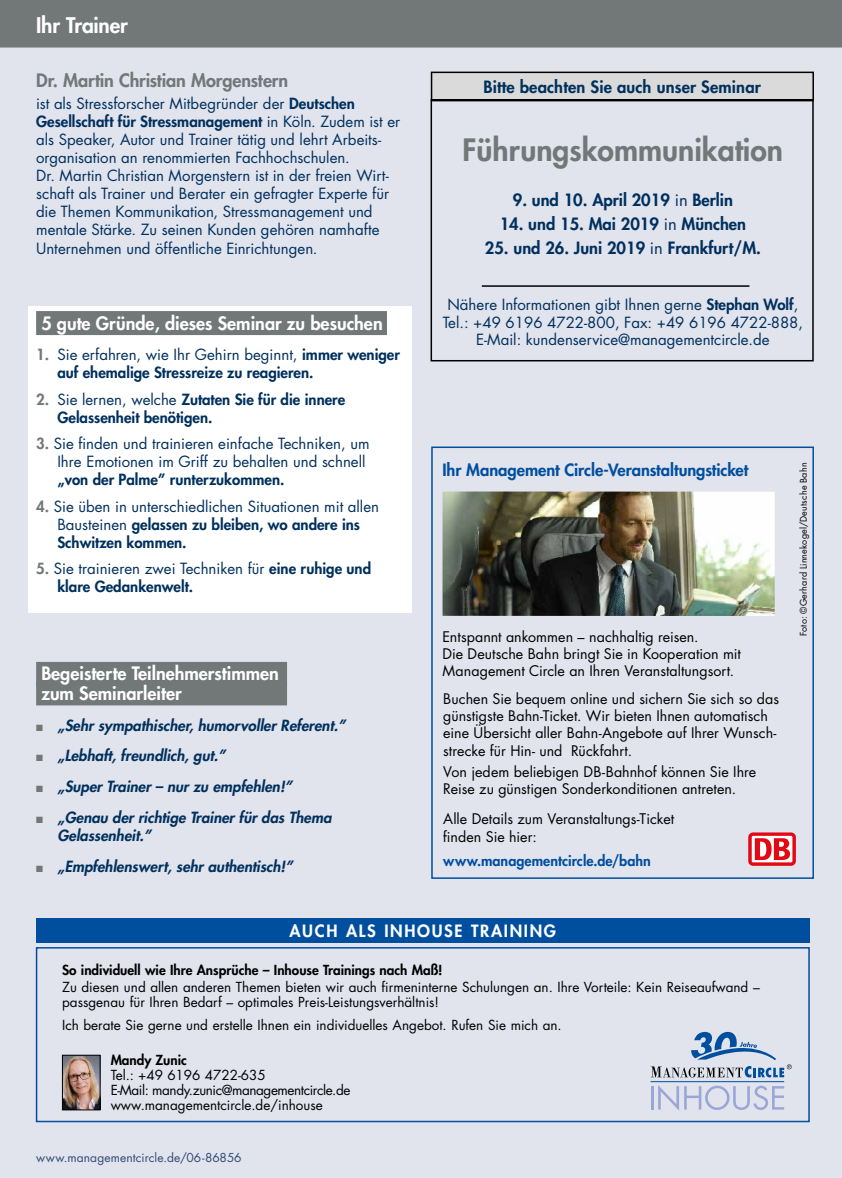
<style>
.page{position:relative;width:842px;height:1178px;background:#fff}
.page>*{position:absolute;margin:0;border:0;box-sizing:border-box;transform-origin:0 0}
.t1{font:800 30px "Futura Std";color:#727777}
.t2{font:800 21px "Futura Std";letter-spacing:-.01em;color:#fff}
.t3{font:800 18px/19.5px "Futura Std";color:#fff}
.t4{font:800 18px "Futura Std";letter-spacing:-.005em;color:#727777}
.t5{font:800 16.5px "Futura Std";color:#00305d}
.t6{font:800 16.5px "Futura Std";letter-spacing:-.005em;color:#004f9f}
.t7{font:800 16.5px "Futura Std";letter-spacing:.1em;color:#fff}
.t8{font:15px/18.1px "Futura Std";color:#00305d}
.t9{font:800 15px/18px "Futura Std";color:#00305d}
.t10{font:italic 800 15px/18px "Futura Std";color:#00305d}
.t11{font:14.25px/17.2px "Futura Std";color:#000}
.t12{font:800 14.25px "Futura Std";letter-spacing:.005em;color:#004f9f}
.t13{font:13.5px/15px "Futura Std";color:#000}
.t14{font:800 13.5px "Futura Std";color:#000}
.t15{font:12px "Futura Std";letter-spacing:.01em;color:#304b77}
.t16{font:9px "Futura Std";letter-spacing:.02em;color:#000}
.s1{font-weight:800}
.s2{color:#727777}
.s3{font-weight:400}
.s4{font-weight:800;color:#727777}
</style>
<div class="page">
<div style="left:0;top:3px;width:842px;height:1175px;background:#e1e3ed"></div>
<div style="left:0;top:0;width:842px;height:48px;background:#727777"></div>
<div style="left:36px;top:662px;width:251px;height:24px;background:#727777"></div>
<div style="left:36px;top:681px;width:251px;height:24px;background:#727777"></div>
<hr style="left:482px;top:285px;width:267px;height:2px;background:#000">
<div style="left:431px;top:72px;width:382px;height:29px;background:#dadada"></div>
<div style="left:431px;top:72px;width:383px;height:29px;border:2px solid #000"></div>
<div style="left:431px;top:99px;width:383px;height:262px;border:2px solid #000"></div>
<div style="left:29px;top:306px;width:383px;height:306px;background:#fff"></div>
<div style="left:36px;top:311px;width:351px;height:24px;background:#727777"></div>
<hr style="left:651px;top:1081px;width:133px;height:1px;background:#004f9f">
<hr style="left:651px;top:1086px;width:2px;height:23px;background:#9aa7d6">
<svg style="left:658px;top:1085px;width:126px;height:25px"></svg>
<svg style="left:651px;top:1032px;width:141px;height:45px"></svg>
<div style="left:36px;top:947px;width:774px;height:175px;border:2px solid #004f9f"></div>
<div style="left:36px;top:918px;width:774px;height:24px;background:#004f9f"></div>
<img style="left:64px;top:1057px;width:34px;height:51px">
<div style="left:62px;top:1055px;width:38px;height:55px;border:1px solid #000"></div>
<div style="left:431px;top:446px;width:383px;height:433px;border:2px solid #004f9f"></div>
<img style="left:442px;top:491px;width:333px;height:125px">
<svg style="left:748px;top:832px;width:48px;height:34px"></svg>
<svg style="left:752px;top:836px;width:40px;height:26px"></svg>
<svg style="left:755px;top:838px;width:35px;height:22px"></svg>
<h2 class="t2" style="left:36px;top:12px;width:93px">Ihr Trainer</h2>
<p class="t4" style="left:36px;top:69px;width:254px">Dr. Martin Christian Morgenstern</p>
<p class="t8" style="left:36px;top:95px;width:366px">ist als Stressforscher Mitbegründer der <span class="s1">Deutschen Gesellschaft für Stressmanagement</span> in Köln. Zudem ist er als Speaker, Autor und Trainer tätig und lehrt Arbeits&shy;organisation an renommierten Fachhochschulen.<br>Dr. Martin Christian Morgenstern ist in der freien Wirt&shy;schaft als Trainer und Berater ein gefragter Experte für die Themen Kommunikation, Stressmanagement und mentale Stärke. Zu seinen Kunden gehören namhafte Unternehmen und öffentliche Einrichtungen.</p>
<p class="t3" style="left:41px;top:313px;width:343px">5 gute Gründe, dieses Seminar zu besuchen</p>
<p class="t9" style="left:57px;top:346px;width:344px;text-indent:-21px"><span class="s2">1.</span> <span class="s3">Sie erfahren, wie Ihr Gehirn beginnt,</span> immer weniger auf ehemalige Stressreize zu reagieren.</p>
<p class="t9" style="left:57px;top:390px;width:289px;text-indent:-21px"><span class="s2">2.</span> <span class="s3">Sie lernen, welche</span> Zutaten Sie für die innere<br>Gelassenheit benötigen.</p>
<p class="t8" style="left:36px;top:435px;width:335px;text-align:right"><span class="s4">3.</span> Sie finden und trainieren einfache Techniken, um<br>Ihre Emotionen im Griff zu behalten und schnell</p>
<p class="t9" style="left:57px;top:471px;width:229px">„von der Palme” runterzukommen.</p>
<p class="t8" style="left:57px;top:497px;width:323px;text-indent:-21px"><span class="s4">4.</span> Sie üben in unterschiedlichen Situationen mit allen<br>Bausteinen <span class="s1">gelassen zu bleiben, wo andere ins<br>Schwitzen kommen.</span></p>
<p class="t9" style="left:57px;top:560px;width:315px;text-indent:-21px"><span class="s2">5.</span> <span class="s3">Sie trainieren zwei Techniken für</span> eine ruhige und klare Gedankenwelt.</p>
<p class="t3" style="left:41px;top:664px;width:239px">Begeisterte Teilnehmerstimmen zum Seminarleiter</p>
<p class="t10" style="left:36px;top:716px;width:311px"><span class="s2">■</span> „Sehr sympathischer, humorvoller Referent.”</p>
<p class="t10" style="left:36px;top:747px;width:191px"><span class="s2">■</span> „Lebhaft, freundlich, gut.”</p>
<p class="t10" style="left:36px;top:778px;width:258px"><span class="s2">■</span> „Super Trainer – nur zu empfehlen!”</p>
<p class="t10" style="left:57px;top:809px;width:276px;text-indent:-21px"><span class="s2">■</span> „Genau der richtige Trainer für das Thema<br>Gelassenheit.”</p>
<p class="t10" style="left:36px;top:857px;width:258px"><span class="s2">■</span> „Empfehlenswert, sehr authentisch!”</p>
<p class="t5" style="left:483px;top:76px;width:279px">Bitte beachten Sie auch unser Seminar</p>
<h1 class="t1" style="left:463px;top:131px;width:322px">Führungskommunikation</h1>
<p class="t5" style="left:513px;top:190px;width:222px">9. und 10. April 2019 <span class="s3">in</span> Berlin</p>
<p class="t5" style="left:500px;top:214px;width:248px">14. und 15. Mai 2019 <span class="s3">in</span> München</p>
<p class="t5" style="left:485px;top:238px;width:277px">25. und 26. Juni 2019 <span class="s3">in</span> Frankfurt/M.</p>
<p class="t8" style="left:443px;top:296px;width:362px;line-height:17.2px;text-align:center">Nähere Informationen gibt Ihnen gerne <span class="s1">Stephan Wolf</span>,<br>Tel.: +49 6196 4722-800, Fax: +49 6196 4722-888,<br>E-Mail: kundenservice@managementcircle.de</p>
<p class="t6" style="left:442px;top:460px;width:307px">Ihr Management Circle-Veranstaltungsticket</p>
<p class="t11" style="left:442px;top:628px;width:300px">Entspannt ankommen – nachhaltig reisen.<br>Die Deutsche Bahn bringt Sie in Kooperation mit<br>Management Circle an Ihren Veranstaltungsort.</p>
<p class="t11" style="left:443px;top:690px;width:337px">Buchen Sie bequem online und sichern Sie sich so das günstigste Bahn-Ticket. Wir bieten Ihnen automatisch eine Übersicht aller Bahn-Angebote auf Ihrer Wunsch&shy;strecke für Hin- und Rückfahrt.</p>
<p class="t11" style="left:443px;top:763px;width:314px">Von jedem beliebigen DB-Bahnhof können Sie Ihre<br>Reise zu günstigen Sonderkonditionen antreten.</p>
<p class="t11" style="left:443px;top:811px;width:232px">Alle Details zum Veranstaltungs-Ticket finden Sie hier:</p>
<p class="t12" style="left:443px;top:851px;width:209px">www.managementcircle.de/bahn</p>
<p class="t16" style="left:798px;top:636px;width:175px;rotate:-90deg">Foto: ©Gerhard Linnekogel/Deutsche Bahn</p>
<p class="t7" style="left:289px;top:920px;width:268px">AUCH ALS INHOUSE TRAINING</p>
<p class="t14" style="left:62px;top:961px;width:382px">So individuell wie Ihre Ansprüche – Inhouse Trainings nach Maß!</p>
<p class="t13" style="left:62px;top:979px;width:699px">Zu diesen und allen anderen Themen bieten wir auch firmeninterne Schulungen an. Ihre Vorteile: Kein Reiseaufwand – passgenau für Ihren Bedarf – optimales Preis-Leistungsverhältnis!</p>
<p class="t13" style="left:62px;top:1018px;width:501px">Ich berate Sie gerne und erstelle Ihnen ein individuelles Angebot. Rufen Sie mich an.</p>
<p class="t14" style="left:111px;top:1052px;width:78px">Mandy Zunic</p>
<p class="t13" style="left:111px;top:1068px;width:241px">Tel.: +49 6196 4722-635<br>E-Mail: mandy.zunic@managementcircle.de www.managementcircle.de/inhouse</p>
<p class="t15" style="left:36px;top:1150px;width:207px">www.managementcircle.de/06-86856</p>
</div>
